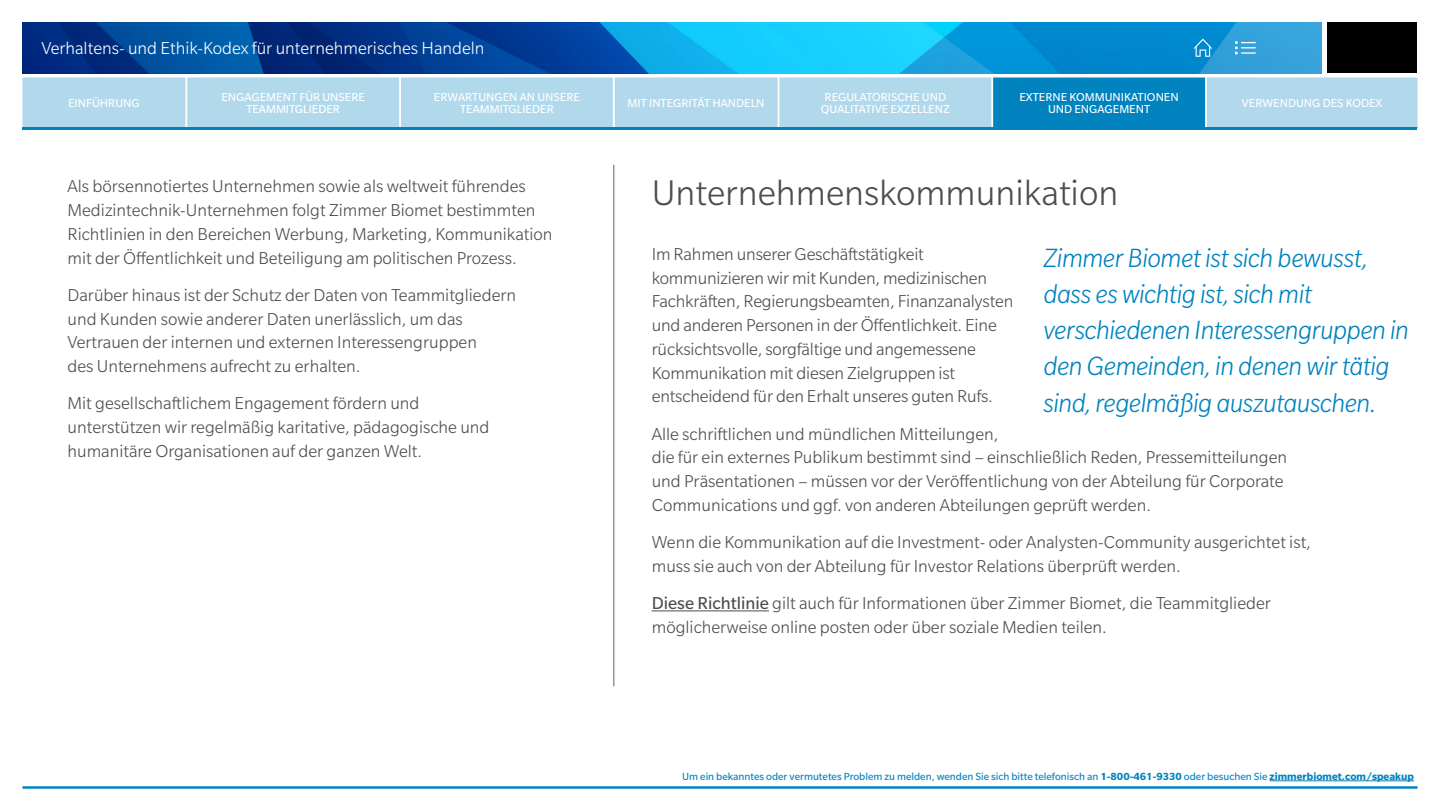
<style>
.page{position:relative;width:1440px;height:810px;background:#fff}
.page>*{position:absolute;margin:0;border:0;box-sizing:border-box;transform-origin:0 0}
.t1{font:300 38.75px "Slate Pro";color:#4d4d4f}
.t2{font:italic 300 28.75px/36.2px "Slate Pro";letter-spacing:-.02em;color:#0083bf}
.t3{font:300 18.75px/23.8px "Slate Pro";color:#4d4d4f}
.t4{font:300 18.75px "Slate Pro";color:#fff}
.t5{font:12.5px/12.5px "Slate Pro";color:#fff;text-align:center}
.t6{font:11.25px "Slate Pro";color:#0083bf}
.s1{font-weight:400}
.s2{font-weight:700}
</style>
<div class="page">
<img style="left:22px;top:22px;width:1300px;height:51px">
<div style="left:1328px;top:22px;width:90px;height:51px;background:#000"></div>
<svg style="left:1194px;top:39px;width:18px;height:18px"></svg>
<div style="left:994px;top:78px;width:210px;height:50px;background:#0083bf"></div>
<div style="left:993px;top:78px;width:212px;height:50px;border:1px solid #0083bf"></div>
<svg style="left:1235px;top:41px;width:21px;height:13px"></svg>
<hr style="left:22px;top:786px;width:1396px;height:3px;background:#0083bf">
<hr style="left:22px;top:127px;width:1396px;height:2px;background:#0083bf">
<hr style="left:1270px;top:781px;width:144px;height:1px;background:#0083bf">
<hr style="left:652px;top:610px;width:117px;height:1px;background:#4d4d4f">
<hr style="left:613px;top:165px;width:1px;height:521px;background:#808285">
<div style="left:1206px;top:75px;width:213px;height:52px;background:#b2d9eb"></div>
<div style="left:19px;top:75px;width:973px;height:52px;background:#b2d9eb"></div>
<p class="t4" style="left:41px;top:38px;width:445px">Verhaltens- und Ethik-Kodex für unternehmerisches Handeln</p>
<p class="t5" style="left:221px;top:90px;width:145px">ENGAGEMENT FÜR UNSERE<br>TEAMMITGLIEDER</p>
<p class="t5" style="left:821px;top:90px;width:130px">REGULATORISCHE UND<br>QUALITATIVE EXZELLENZ</p>
<p class="t5" style="left:434px;top:90px;width:147px">ERWARTUNGEN AN UNSERE<br>TEAMMITGLIEDER</p>
<p class="t5" style="left:1019px;top:90px;width:161px">EXTERNE KOMMUNIKATIONEN<br>UND ENGAGEMENT</p>
<p class="t5" style="left:1242px;top:97px;width:142px">VERWENDUNG DES KODEX</p>
<p class="t5" style="left:68px;top:97px;width:73px">EINFÜHRUNG</p>
<p class="t5" style="left:628px;top:97px;width:138px">MIT INTEGRITÄT HANDELN</p>
<p class="t3" style="left:68px;top:174px;width:487px">Als börsennotiertes Unternehmen sowie als weltweit führendes Medizintechnik-Unternehmen folgt Zimmer Biomet bestimmten Richtlinien in den Bereichen Werbung, Marketing, Kommunikation mit der Öffentlichkeit und Beteiligung am politischen Prozess.</p>
<p class="t3" style="left:68px;top:283px;width:450px">Darüber hinaus ist der Schutz der Daten von Teammitgliedern und Kunden sowie anderer Daten unerlässlich, um das Vertrauen der internen und externen Interessengruppen<br>des Unternehmens aufrecht zu erhalten.</p>
<p class="t3" style="left:68px;top:391px;width:424px">Mit gesellschaftlichem Engagement fördern und unterstützen wir regelmäßig karitative, pädagogische und humanitäre Organisationen auf der ganzen Welt.</p>
<h1 class="t1" style="left:652px;top:173px;width:468px">Unternehmenskommunikation</h1>
<p class="t3" style="left:652px;top:242px;width:363px">Im Rahmen unserer Geschäftstätigkeit kommunizieren wir mit Kunden, medizinischen Fachkräften, Regierungsbeamten, Finanzanalysten und anderen Personen in der Öffentlichkeit. Eine rücksichtsvolle, sorgfältige und angemessene Kommunikation mit diesen Zielgruppen ist entscheidend für den Erhalt unseres guten Rufs.</p>
<p class="t3" style="left:652px;top:422px;width:637px">Alle schriftlichen und mündlichen Mitteilungen,<br>die für ein externes Publikum bestimmt sind – einschließlich Reden, Pressemitteilungen und Präsentationen – müssen vor der Veröffentlichung von der Abteilung für Corporate Communications und ggf. von anderen Abteilungen geprüft werden.</p>
<p class="t3" style="left:652px;top:530px;width:661px">Wenn die Kommunikation auf die Investment- oder Analysten-Community ausgerichtet ist, muss sie auch von der Abteilung für Investor Relations überprüft werden.</p>
<p class="t3" style="left:652px;top:591px;width:621px"><span class="s1">Diese Richtlinie</span> gilt auch für Informationen über Zimmer Biomet, die Teammitglieder möglicherweise online posten oder über soziale Medien teilen.</p>
<h2 class="t2" style="left:1044px;top:239px;width:367px">Zimmer Biomet ist sich bewusst, dass es wichtig ist, sich mit verschiedenen Interessengruppen in den Gemeinden, in denen wir tätig sind, regelmäßig auszutauschen.</h2>
<p class="t6" style="left:682px;top:770px;width:733px">Um ein bekanntes oder vermutetes Problem zu melden, wenden Sie sich bitte telefonisch an <span class="s2">1-800-461-9330</span> oder besuchen Sie <span class="s2">zimmerbiomet.com/speakup</span></p>
</div>
